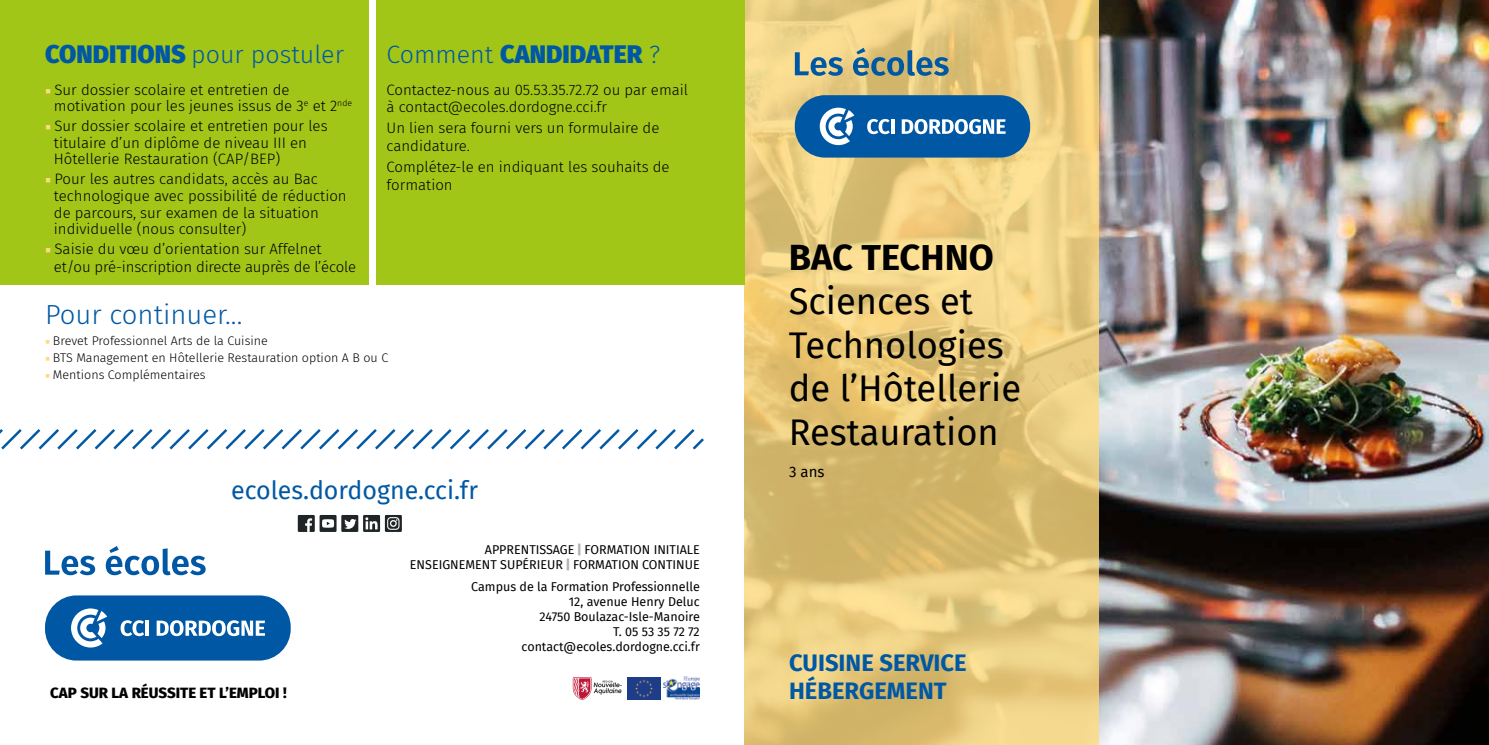
<style>
.page{position:relative;width:1489px;height:745px;background:#fff}
.page>*{position:absolute;margin:0;border:0;box-sizing:border-box;transform-origin:0 0}
.t1{font:36.25px/43.5px "Fira Sans";color:#000}
.t2{font:700 36.25px "Fira Sans";color:#000}
.t3{font:300 27.5px "Fira Sans";color:#0058a5}
.t4{font:25px "Fira Sans";color:#0058a5}
.t5{font:300 25px "Fira Sans";color:#0058a5}
.t6{font:900 25px "Fira Sans";color:#0058a5}
.t7{font:700 23.75px/28.5px "Fira Sans";color:#0058a5}
.t8{font:300 15px/16.5px "Fira Sans";color:#000}
.t9{font:800 15px "Fira Sans";color:#000}
.t10{font:15px "Fira Sans";color:#000}
.t11{font:12.5px/15px "Fira Sans";color:#000;text-align:right}
.t12{font:300 12.5px "Fira Sans";color:#000}
.s1{font-weight:900}
.s2{font-family:"Minion Pro";font-weight:400;color:#ffdb7c}
.s3{font-weight:300}
.s4{font-weight:900;color:#b3b2b2}
</style>
<div class="page">
<img style="left:1098px;top:0;width:390px;height:744px">
<div style="left:298px;top:514px;width:17px;height:17px;background:#1f2427"></div>
<svg style="left:305px;top:518px;width:7px;height:13px"></svg>
<div style="left:319px;top:514px;width:17px;height:17px;background:#1f2427"></div>
<svg style="left:322px;top:519px;width:12px;height:8px"></svg>
<div style="left:341px;top:514px;width:17px;height:17px;background:#1f2427"></div>
<svg style="left:344px;top:519px;width:12px;height:9px"></svg>
<svg style="left:363px;top:514px;width:17px;height:17px"></svg>
<svg style="left:365px;top:517px;width:12px;height:12px"></svg>
<svg style="left:385px;top:515px;width:17px;height:16px"></svg>
<svg style="left:572px;top:677px;width:49px;height:22px"></svg>
<img style="left:627px;top:677px;width:33px;height:21px">
<img style="left:663px;top:676px;width:36px;height:23px">
<svg style="left:744px;top:0;width:354px;height:744px;background:#e5c87b"></svg>
<div style="left:0;top:0;width:369px;height:284px;background:#a2c617"></div>
<div style="left:376px;top:0;width:368px;height:284px;background:#a2c617"></div>
<svg style="left:45px;top:550px;width:50px;height:25px"></svg>
<svg style="left:106px;top:546px;width:100px;height:29px"></svg>
<div style="left:45px;top:595px;width:246px;height:65px;background:#0058a5;border-radius:31px"></div>
<svg style="left:71px;top:608px;width:36px;height:39px"></svg>
<svg style="left:121px;top:620px;width:23px;height:15px"></svg>
<hr style="left:145px;top:620px;width:4px;height:15px;background:#fff">
<svg style="left:157px;top:620px;width:108px;height:15px"></svg>
<svg style="left:0;top:429px;width:704px;height:21px"></svg>
<svg style="left:794px;top:52px;width:48px;height:24px"></svg>
<svg style="left:853px;top:48px;width:95px;height:28px;background:#8a9a89"></svg>
<div style="left:794px;top:95px;width:236px;height:62px;background:#0058a5;border-radius:30px"></div>
<svg style="left:819px;top:108px;width:35px;height:37px"></svg>
<svg style="left:867px;top:119px;width:22px;height:15px"></svg>
<hr style="left:891px;top:119px;width:3px;height:15px;background:#fff">
<svg style="left:901px;top:119px;width:104px;height:15px"></svg>
<h3 class="t5" style="left:45px;top:37px;width:300px"><span class="s1">CONDITIONS</span> pour postuler</h3>
<p class="t8" style="left:54px;top:81px;width:300px;text-indent:-9px"><span class="s2">■</span> Sur dossier scolaire et entretien de motivation pour les jeunes issus de 3<sup>e</sup> et 2<sup>nde</sup></p>
<p class="t8" style="left:54px;top:118px;width:275px;text-indent:-9px"><span class="s2">■</span> Sur dossier scolaire et entretien pour les titulaire d’un diplôme de niveau III en<br>Hôtellerie Restauration (CAP/BEP)</p>
<p class="t8" style="left:54px;top:171px;width:294px;text-indent:-9px"><span class="s2">■</span> Pour les autres candidats, accès au Bac technologique avec possibilité de réduction de parcours, sur examen de la situation individuelle (nous consulter)</p>
<p class="t8" style="left:54px;top:240px;width:304px;line-height:17.5px;text-indent:-9px"><span class="s2">■</span> Saisie du vœu d’orientation sur Affelnet et/ou pré-inscription directe auprès de l’école</p>
<h3 class="t6" style="left:386px;top:32px;width:275px"><span class="s3">Comment</span> CANDIDATER <span class="s3">?</span></h3>
<p class="t8" style="left:386px;top:81px;width:303px;line-height:17.5px">Contactez-nous au 05.53.35.72.72 ou par email à contact@ecoles.dordogne.cci.fr</p>
<p class="t8" style="left:386px;top:119px;width:274px;line-height:17.5px">Un lien sera fourni vers un formulaire de candidature.</p>
<p class="t8" style="left:386px;top:158px;width:285px;line-height:17.5px">Complétez-le en indiquant les souhaits de formation</p>
<h2 class="t3" style="left:45px;top:294px;width:199px">Pour continuer...</h2>
<p class="t12" style="left:45px;top:331px;width:224px"><span class="s2">■</span> Brevet Professionnel Arts de la Cuisine</p>
<p class="t12" style="left:45px;top:348px;width:345px"><span class="s2">■</span> BTS Management en Hôtellerie Restauration option A B ou C</p>
<p class="t12" style="left:45px;top:366px;width:162px"><span class="s2">■</span> Mentions Complémentaires</p>
<h3 class="t4" style="left:231px;top:471px;width:248px">ecoles.dordogne.cci.fr</h3>
<p class="t9" style="left:50px;top:679px;width:238px">CAP SUR LA RÉUSSITE ET L’EMPLOI !</p>
<p class="t11" style="left:410px;top:541px;width:291px">APPRENTISSAGE <span class="s4">|</span> FORMATION INITIALE<br>ENSEIGNEMENT SUPÉRIEUR <span class="s4">|</span> FORMATION CONTINUE</p>
<p class="t11" style="left:471px;top:578px;width:230px">Campus de la Formation Professionnelle<br>12, avenue Henry Deluc<br>24750 Boulazac-Isle-Manoire<br>T. 05 53 35 72 72 contact@ecoles.dordogne.cci.fr</p>
<h1 class="t2" style="left:788px;top:227px;width:206px">BAC TECHNO</h1>
<h1 class="t1" style="left:788px;top:278px;width:234px">Sciences et<br>Technologies de l’Hôtellerie<br>Restauration</h1>
<p class="t10" style="left:789px;top:460px;width:37px">3 ans</p>
<h3 class="t7" style="left:789px;top:646px;width:179px">CUISINE SERVICE<br>HÉBERGEMENT</h3>
</div>
